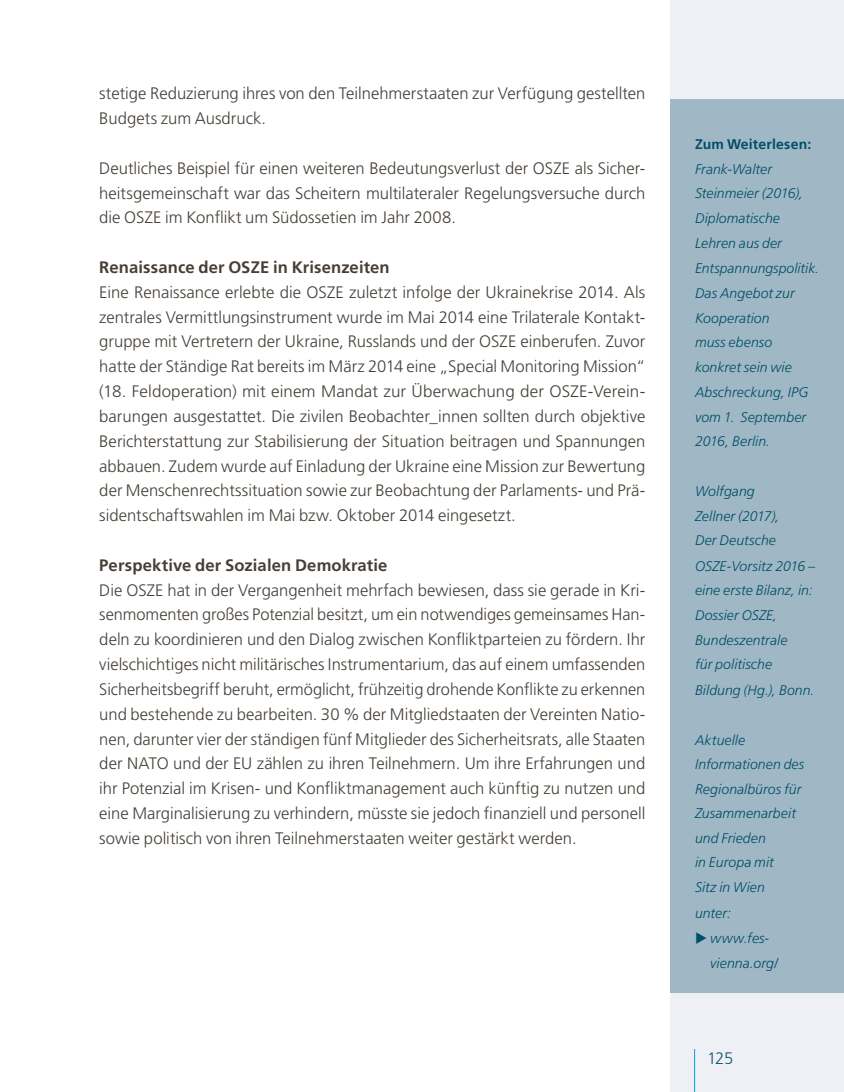
<style>
.page{position:relative;width:844px;height:1092px;background:#fff}
.page>*{position:absolute;margin:0;border:0;box-sizing:border-box;transform-origin:0 0}
.t1{font:300 16.62px/24.8px "Frutiger LT Std";color:#463f38;text-align:justify}
.t2{font:700 16.62px "Frutiger LT Std";letter-spacing:.01em;color:#463f38}
.t3{font:300 16.62px "Frutiger LT Std";color:#145972}
.t4{font:italic 300 14px/24.7px "Frutiger LT Std";letter-spacing:.005em;color:#004e66}
.t5{font:700 14px "Frutiger LT Std";letter-spacing:.015em;color:#004e66}
</style>
<div class="page">
<div style="left:670px;top:0;width:173px;height:1091px;background:#eff0f6"></div>
<hr style="left:694px;top:1048px;width:1px;height:43px;background:#00a2d9">
<div style="left:670px;top:99px;width:173px;height:893px;background:#a0b8c6"></div>
<p class="t1" style="left:99px;top:81px;width:547px">stetige Reduzierung ihres von den Teilnehmerstaaten zur Verfügung gestellten<br>Budgets zum Ausdruck.</p>
<p class="t1" style="left:99px;top:156px;width:547px">Deutliches Beispiel für einen weiteren Bedeutungsverlust der OSZE als Sicher&shy;heitsgemeinschaft war das Scheitern multilateraler Regelungsversuche durch die OSZE im Konflikt um Südossetien im Jahr 2008.</p>
<p class="t2" style="left:99px;top:257px;width:292px">Renaissance der OSZE in Krisenzeiten</p>
<p class="t1" style="left:99px;top:280px;width:547px">Eine Renaissance erlebte die OSZE zuletzt infolge der Ukrainekrise 2014. Als zentrales Vermittlungsinstrument wurde im Mai 2014 eine Trilaterale Kontakt&shy;gruppe mit Vertretern der Ukraine, Russlands und der OSZE einberufen. Zuvor hatte der Ständige Rat bereits im März 2014 eine „Special Monitoring Mission“ (18. Feldoperation) mit einem Mandat zur Überwachung der OSZE-Verein&shy;barungen ausgestattet. Die zivilen Beobachter_innen sollten durch objektive Berichterstattung zur Stabilisierung der Situation beitragen und Spannungen abbauen. Zudem wurde auf Einladung der Ukraine eine Mission zur Bewertung der Menschenrechtssituation sowie zur Beobachtung der Parlaments- und Prä&shy;sidentschaftswahlen im Mai bzw. Oktober 2014 eingesetzt.</p>
<p class="t2" style="left:99px;top:555px;width:289px">Perspektive der Sozialen Demokratie</p>
<p class="t1" style="left:99px;top:577px;width:547px">Die OSZE hat in der Vergangenheit mehrfach bewiesen, dass sie gerade in Kri&shy;senmomenten großes Potenzial besitzt, um ein notwendiges gemeinsames Han&shy;deln zu koordinieren und den Dialog zwischen Konfliktparteien zu fördern. Ihr vielschichtiges nicht militärisches Instrumentarium, das auf einem umfassenden Sicherheitsbegriff beruht, ermöglicht, frühzeitig drohende Konflikte zu erkennen und bestehende zu bearbeiten. 30 % der Mitgliedstaaten der Vereinten Natio&shy;nen, darunter vier der ständigen fünf Mitglieder des Sicherheitsrats, alle Staaten der NATO und der EU zählen zu ihren Teilnehmern. Um ihre Erfahrungen und ihr Potenzial im Krisen- und Konfliktmanagement auch künftig zu nutzen und eine Marginalisierung zu verhindern, müsste sie jedoch finanziell und personell sowie politisch von ihren Teilnehmerstaaten weiter gestärkt werden.</p>
<p class="t5" style="left:694px;top:136px;width:118px">Zum Weiterlesen:</p>
<p class="t4" style="left:694px;top:157px;width:126px">Frank-Walter<br>Steinmeier (2016),<br>Diplomatische<br>Lehren aus der<br>Entspannungspolitik.<br>Das Angebot zur<br>Kooperation<br>muss ebenso konkret sein wie<br>Abschreckung, IPG vom 1. September<br>2016, Berlin.</p>
<p class="t4" style="left:694px;top:479px;width:122px">Wolfgang<br>Zellner (2017),<br>Der Deutsche<br>OSZE-Vorsitz 2016 – eine erste Bilanz, in:<br>Dossier OSZE,<br>Bundeszentrale<br>für politische<br>Bildung (Hg.), Bonn.</p>
<p class="t4" style="left:694px;top:727px;width:111px">Aktuelle<br>Informationen des<br>Regionalbüros für<br>Zusammenarbeit und Frieden<br>in Europa mit<br>Sitz in Wien</p>
<p class="t4" style="left:694px;top:901px;width:38px">unter:</p>
<p class="t4" style="left:710px;top:926px;width:69px;text-indent:-15px">◆ www.fes&shy;vienna.org/</p>
<p class="t3" style="left:706px;top:1048px;width:28px">125</p>
</div>
